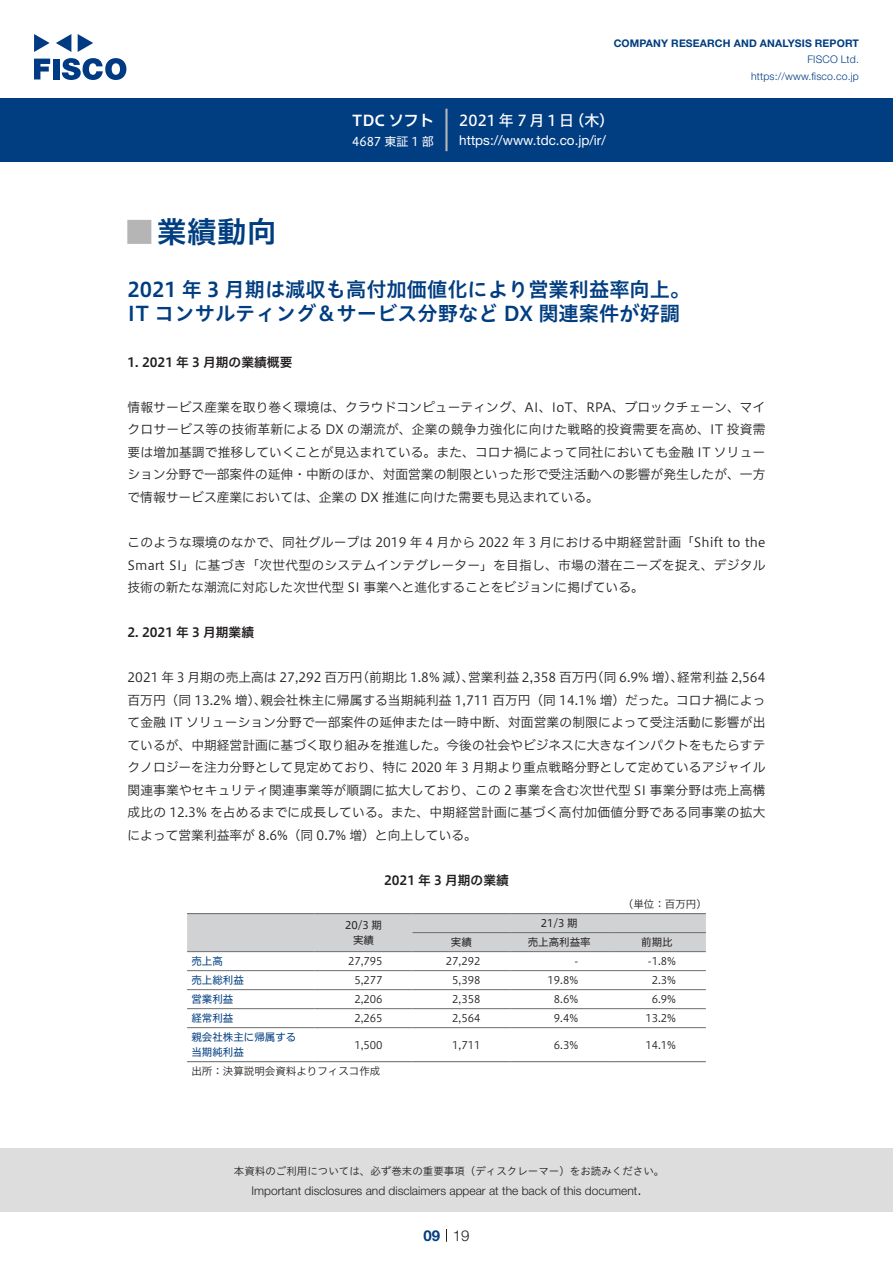
<style>
.page{position:relative;width:893px;height:1263px;background:#fff}
.page>*{position:absolute;margin:0;border:0;box-sizing:border-box;transform-origin:0 0}
.t1{font:30px "Hiragino UD Sans Std N W6";color:#003d81}
.t2{font:700 24px "Koz Go Pro";color:#b5b5b6}
.t3{font:20.25px/24px "Hiragino UD Sans Std W6";color:#003d81}
.t4{font:15px "Hiragino UD Sans F Std N W5";letter-spacing:.185em;color:#fff}
.t5{font:15px "Hiragino UD Sans F Std N W6";color:#fff}
.t6{font:300 15px "Helvetica Neue LT Std";color:#231f20}
.t7{font:700 15px "Helvetica Neue LT Std";color:#003d81}
.t8{font:13.5px "Helvetica Neue LT Std";color:#fff}
.t9{font:12.75px/22.5px "Hiragino UD Sans F Std N W3";color:#231f20;text-align:justify}
.t10{font:12.75px "Hiragino UD Sans F Std N W6";color:#231f20}
.t11{font:300 12px "Helvetica Neue LT Std";color:#231f20}
.t12{font:12px "Hiragino UD Sans F Std N W4";color:#fff}
.t13{font:10.5px "Hiragino UD Sans F Std N W3";color:#231f20}
.t14{font:10.5px "Hiragino UD Sans Std W3";color:#231f20}
.t15{font:700 10.5px "Helvetica Neue LT Std";letter-spacing:.015em;color:#003d81}
.t16{font:300 10.5px/16.5px "Helvetica Neue LT Std";letter-spacing:.015em;color:#003d81;text-align:right}
.t17{font:10.5px/19px "Hiragino UD Sans F Std N W4";color:#003d81}
.t18{font:10.5px/15px "Hiragino UD Sans F Std N W4";color:#231f20;text-align:center}
</style>
<div class="page">
<div style="left:0;top:1148px;width:893px;height:64px;background:#ddd"></div>
<svg style="left:34px;top:59px;width:16px;height:20px"></svg>
<div style="left:53px;top:59px;width:6px;height:20px;background:#003a83"></div>
<svg style="left:62px;top:58px;width:64px;height:22px"></svg>
<svg style="left:34px;top:34px;width:16px;height:18px"></svg>
<svg style="left:78px;top:34px;width:15px;height:18px"></svg>
<svg style="left:56px;top:34px;width:15px;height:18px"></svg>
<div style="left:0;top:98px;width:893px;height:64px;background:#003d81"></div>
<hr style="left:445px;top:109px;width:3px;height:42px;background:#b5b5b6">
<svg style="left:446px;top:1229px;width:1px;height:13px"></svg>
<div style="left:187px;top:914px;width:519px;height:37px;background:#d1d2d4"></div>
<hr style="left:412px;top:932px;width:98px;height:1px;background:#6c6d70">
<hr style="left:510px;top:932px;width:98px;height:1px;background:#6c6d70">
<hr style="left:608px;top:932px;width:98px;height:1px;background:#6c6d70">
<hr style="left:187px;top:951px;width:128px;height:1px;background:#6c6d70">
<hr style="left:315px;top:951px;width:97px;height:1px;background:#6c6d70">
<hr style="left:412px;top:951px;width:98px;height:1px;background:#6c6d70">
<hr style="left:510px;top:951px;width:98px;height:1px;background:#6c6d70">
<hr style="left:608px;top:951px;width:98px;height:1px;background:#6c6d70">
<hr style="left:187px;top:970px;width:128px;height:1px;background:#6c6d70">
<hr style="left:315px;top:970px;width:97px;height:1px;background:#6c6d70">
<hr style="left:412px;top:970px;width:98px;height:1px;background:#6c6d70">
<hr style="left:510px;top:970px;width:98px;height:1px;background:#6c6d70">
<hr style="left:608px;top:970px;width:98px;height:1px;background:#6c6d70">
<hr style="left:187px;top:989px;width:128px;height:1px;background:#6c6d70">
<hr style="left:315px;top:989px;width:97px;height:1px;background:#6c6d70">
<hr style="left:412px;top:989px;width:98px;height:1px;background:#6c6d70">
<hr style="left:510px;top:989px;width:98px;height:1px;background:#6c6d70">
<hr style="left:608px;top:989px;width:98px;height:1px;background:#6c6d70">
<hr style="left:187px;top:1008px;width:128px;height:1px;background:#6c6d70">
<hr style="left:315px;top:1008px;width:97px;height:1px;background:#6c6d70">
<hr style="left:412px;top:1008px;width:98px;height:1px;background:#6c6d70">
<hr style="left:510px;top:1008px;width:98px;height:1px;background:#6c6d70">
<hr style="left:608px;top:1008px;width:98px;height:1px;background:#6c6d70">
<hr style="left:187px;top:1027px;width:128px;height:1px;background:#6c6d70">
<hr style="left:315px;top:1027px;width:97px;height:1px;background:#6c6d70">
<hr style="left:412px;top:1027px;width:98px;height:1px;background:#6c6d70">
<hr style="left:510px;top:1027px;width:98px;height:1px;background:#6c6d70">
<hr style="left:608px;top:1027px;width:98px;height:1px;background:#6c6d70">
<hr style="left:187px;top:913px;width:128px;height:1px;background:#6c6d70">
<hr style="left:315px;top:913px;width:97px;height:1px;background:#6c6d70">
<hr style="left:412px;top:913px;width:98px;height:1px;background:#6c6d70">
<hr style="left:510px;top:913px;width:98px;height:1px;background:#6c6d70">
<hr style="left:608px;top:913px;width:98px;height:1px;background:#6c6d70">
<hr style="left:187px;top:1061px;width:128px;height:1px;background:#6c6d70">
<hr style="left:315px;top:1061px;width:97px;height:1px;background:#6c6d70">
<hr style="left:412px;top:1061px;width:98px;height:1px;background:#6c6d70">
<hr style="left:510px;top:1061px;width:98px;height:1px;background:#6c6d70">
<hr style="left:608px;top:1061px;width:98px;height:1px;background:#6c6d70">
<p class="t5" style="left:352px;top:109px;width:83px">TDC ソフト</p>
<p class="t12" style="left:352px;top:132px;width:83px">4687 東証 1 部</p>
<p class="t15" style="left:614px;top:37px;width:247px">COMPANY RESEARCH AND ANALYSIS REPORT</p>
<p class="t16" style="left:751px;top:51px;width:109px">FISCO Ltd. https://www.fisco.co j p.</p>
<p class="t4" style="left:459px;top:109px;width:117px">2021年7月1日</p>
<p class="t4" style="left:569px;top:109px;width:46px">（木(</p>
<p class="t8" style="left:459px;top:132px;width:148px">https: / / w w w . t d c . c o j p. /i r/</p>
<h1 class="t1" style="left:157px;top:209px;width:121px">業績動向</h1>
<h2 class="t2" style="left:128px;top:217px;width:25px">█</h2>
<h3 class="t3" style="left:128px;top:276px;width:564px">2021 年 3 月期は減収も高付加価値化により営業利益率向上。<br>IT コンサルティング＆サービス分野など DX 関連案件が好調</h3>
<p class="t10" style="left:128px;top:352px;width:166px">1. 2021 年 3 月期の業績概要</p>
<p class="t9" style="left:128px;top:395px;width:639px">情報サービス産業を取り巻く環境は、クラウドコンピューティング、AI、IoT、RPA、ブロックチェーン、マイクロサービス等の技術革新による DX の潮流が、企業の競争力強化に向けた戦略的投資需要を高め、IT 投資需要は増加基調で推移していくことが見込まれている。また、コロナ禍によって同社においても金融 IT ソリューション分野で一部案件の延伸・中断のほか、対面営業の制限といった形で受注活動への影響が発生したが、一方で情報サービス産業においては、企業の DX 推進に向けた需要も見込まれている。</p>
<p class="t9" style="left:128px;top:530px;width:639px">このような環境のなかで、同社グループは 2019 年 4 月から 2022 年 3 月における中期経営計画「Shift to the Smart SI」に基づき「次世代型のシステムインテグレーター」を目指し、市場の潜在ニーズを捉え、デジタル技術の新たな潮流に対応した次世代型 SI 事業へと進化することをビジョンに掲げている。</p>
<p class="t10" style="left:128px;top:622px;width:128px">2. 2021 年 3 月期業績</p>
<p class="t9" style="left:677px;top:665px;width:90px">経常利益 2,564</p>
<p class="t9" style="left:356px;top:665px;width:120px">（前期比 1.8% 減）、</p>
<p class="t9" style="left:468px;top:665px;width:131px">営業利益 2,358 百万円</p>
<p class="t9" style="left:260px;top:665px;width:506px;text-indent:-133px">2021 年 3 月期の売上高は 27,292 百万円<br>親会社株主に帰属する当期純利益 1,711 百万円（同 14.1% 増）だった。コロナ禍によっ</p>
<p class="t9" style="left:591px;top:665px;width:94px">（同 6.9% 増）、</p>
<p class="t9" style="left:128px;top:688px;width:639px;text-align:left">百万円（同 13.2% 増）、<br>て金融 IT ソリューション分野で一部案件の延伸または一時中断、対面営業の制限によって受注活動に影響が出ているが、中期経営計画に基づく取り組みを推進した。今後の社会やビジネスに大きなインパクトをもたらすテクノロジーを注力分野として見定めており、特に 2020 年 3 月期より重点戦略分野として定めているアジャイル関連事業やセキュリティ関連事業等が順調に拡大しており、この 2 事業を含む次世代型 SI 事業分野は売上高構成比の 12.3% を占めるまでに成長している。また、中期経営計画に基づく高付加価値分野である同事業の拡大によって営業利益率が 8.6%（同 0.7% 増）と向上している。</p>
<p class="t10" style="left:384px;top:870px;width:126px">2021 年 3 月期の業績</p>
<p class="t13" style="left:623px;top:896px;width:85px">（単位：百万円(</p>
<p class="t18" style="left:345px;top:917px;width:39px">20/3 期実績</p>
<p class="t18" style="left:541px;top:915px;width:39px">21/3 期</p>
<p class="t18" style="left:641px;top:934px;width:33px">前期比</p>
<p class="t18" style="left:528px;top:934px;width:64px">売上高利益率</p>
<p class="t18" style="left:451px;top:934px;width:22px">実績</p>
<p class="t17" style="left:191px;top:951px;width:33px">売上高</p>
<p class="t13" style="left:348px;top:953px;width:36px">27,795</p>
<p class="t13" style="left:446px;top:953px;width:36px">27,292</p>
<p class="t13" style="left:574px;top:953px;width:5px">-</p>
<p class="t13" style="left:648px;top:953px;width:30px">-1.8%</p>
<p class="t17" style="left:191px;top:970px;width:54px">売上総利益</p>
<p class="t13" style="left:354px;top:972px;width:30px">5,277</p>
<p class="t13" style="left:452px;top:972px;width:30px">5,398</p>
<p class="t13" style="left:547px;top:972px;width:32px">19.8%</p>
<p class="t13" style="left:652px;top:972px;width:26px">2.3%</p>
<p class="t17" style="left:191px;top:989px;width:43px">営業利益</p>
<p class="t13" style="left:354px;top:991px;width:30px">2,206</p>
<p class="t13" style="left:452px;top:991px;width:30px">2,358</p>
<p class="t13" style="left:554px;top:991px;width:26px">8.6%</p>
<p class="t13" style="left:652px;top:991px;width:26px">6.9%</p>
<p class="t17" style="left:191px;top:1008px;width:106px">経常利益<br>親会社株主に帰属する</p>
<p class="t13" style="left:354px;top:1010px;width:30px">2,265</p>
<p class="t13" style="left:354px;top:1037px;width:30px">1,500</p>
<p class="t17" style="left:191px;top:1042px;width:54px">当期純利益</p>
<p class="t13" style="left:191px;top:1063px;width:190px">出所：決算説明会資料よりフィスコ作成</p>
<p class="t13" style="left:452px;top:1010px;width:30px">2,564</p>
<p class="t13" style="left:452px;top:1037px;width:30px">1,711</p>
<p class="t13" style="left:554px;top:1010px;width:26px">9.4%</p>
<p class="t13" style="left:554px;top:1037px;width:26px">6.3%</p>
<p class="t13" style="left:645px;top:1010px;width:32px">13.2%</p>
<p class="t13" style="left:645px;top:1037px;width:32px">14.1%</p>
<p class="t14" style="left:234px;top:1163px;width:432px">本資料のご利用については、必ず巻末の重要事項（ディスクレーマー）をお読みください。</p>
<p class="t6" style="left:637px;top:1180px;width:6px">.</p>
<p class="t11" style="left:251px;top:1183px;width:387px">Important disclosures and disclaimers appear at the back of this document</p>
<p class="t7" style="left:423px;top:1226px;width:18px">09</p>
<p class="t6" style="left:453px;top:1226px;width:18px">19</p>
</div>
